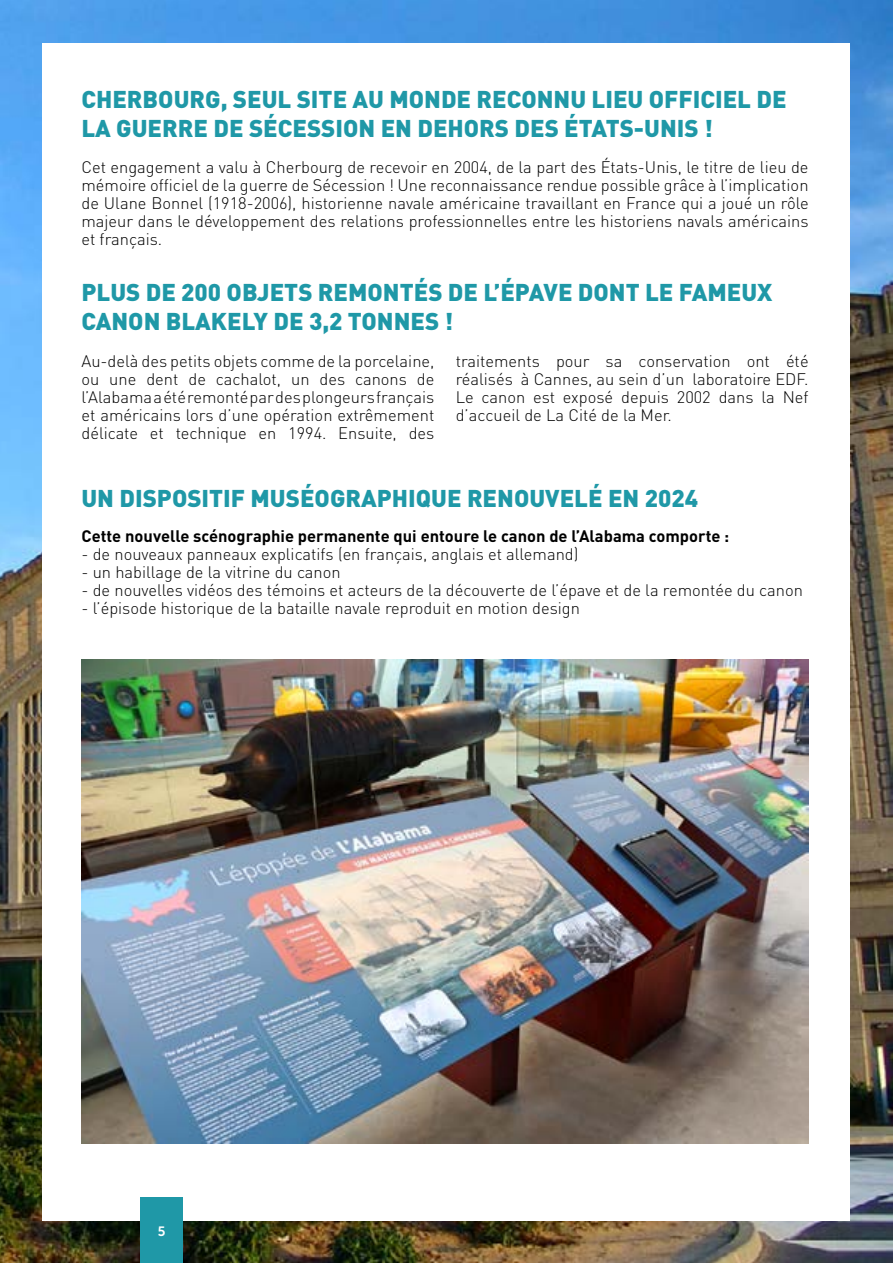
<style>
.page{position:relative;width:893px;height:1263px;background:#fff}
.page>*{position:absolute;margin:0;border:0;box-sizing:border-box;transform-origin:0 0}
.t1{font:900 24px/28.8px "DIN";color:#1f98a7}
.t2{font:300 16.5px/18px "DIN";color:#000;text-align:justify}
.t3{font:700 16.5px "DIN";color:#000}
.t4{font:13.5px "Museo Sans 700";color:#fff}
</style>
<div class="page">
<img style="left:0;top:0;width:893px;height:1263px">
<div style="left:43px;top:43px;width:807px;height:1177px;background:#fff"></div>
<div style="left:140px;top:1198px;width:43px;height:65px;background:#1f98a7"></div>
<img style="left:81px;top:659px;width:728px;height:485px">
<h1 class="t1" style="left:81px;top:83px;width:707px">CHERBOURG, SEUL SITE AU MONDE RECONNU LIEU OFFICIEL DE<br>LA GUERRE DE SÉCESSION EN DEHORS DES ÉTATS-UNIS !</h1>
<p class="t2" style="left:81px;top:158px;width:729px">Cet engagement a valu à Cherbourg de recevoir en 2004, de la part des États-Unis, le titre de lieu de mémoire officiel de la guerre de Sécession ! Une reconnaissance rendue possible grâce à l’implication de Ulane Bonnel (1918-2006), historienne navale américaine travaillant en France qui a joué un rôle majeur dans le développement des relations professionnelles entre les historiens navals américains et français.</p>
<h1 class="t1" style="left:81px;top:277px;width:692px">PLUS DE 200 OBJETS REMONTÉS DE L’ÉPAVE DONT LE FAMEUX<br>CANON BLAKELY DE 3,2 TONNES !</h1>
<p class="t2" style="left:81px;top:352px;width:354px">Au-delà des petits objets comme de la porcelaine, ou une dent de cachalot, un des canons de l’Alabama a été remonté par des plongeurs français et américains lors d’une opération extrêmement délicate et technique en 1994. Ensuite, des</p>
<p class="t2" style="left:456px;top:352px;width:354px">traitements pour sa conservation ont été réalisés à Cannes, au sein d’un laboratoire EDF.<br>Le canon est exposé depuis 2002 dans la Nef d’accueil de La Cité de la Mer.</p>
<h1 class="t1" style="left:81px;top:483px;width:618px">UN DISPOSITIF MUSÉOGRAPHIQUE RENOUVELÉ EN 2024</h1>
<p class="t3" style="left:81px;top:525px;width:649px">Cette nouvelle scénographie permanente qui entoure le canon de l’Alabama comporte :</p>
<p class="t2" style="left:81px;top:545px;width:499px">- de nouveaux panneaux explicatifs (en français, anglais et allemand)</p>
<p class="t2" style="left:81px;top:563px;width:261px">- un habillage de la vitrine du canon</p>
<p class="t2" style="left:81px;top:581px;width:723px">- de nouvelles vidéos des témoins et acteurs de la découverte de l’épave et de la remontée du canon</p>
<p class="t2" style="left:81px;top:599px;width:500px">- l’épisode historique de la bataille navale reproduit en motion design</p>
<p class="t4" style="left:158px;top:1223px;width:9px">5</p>
</div>
